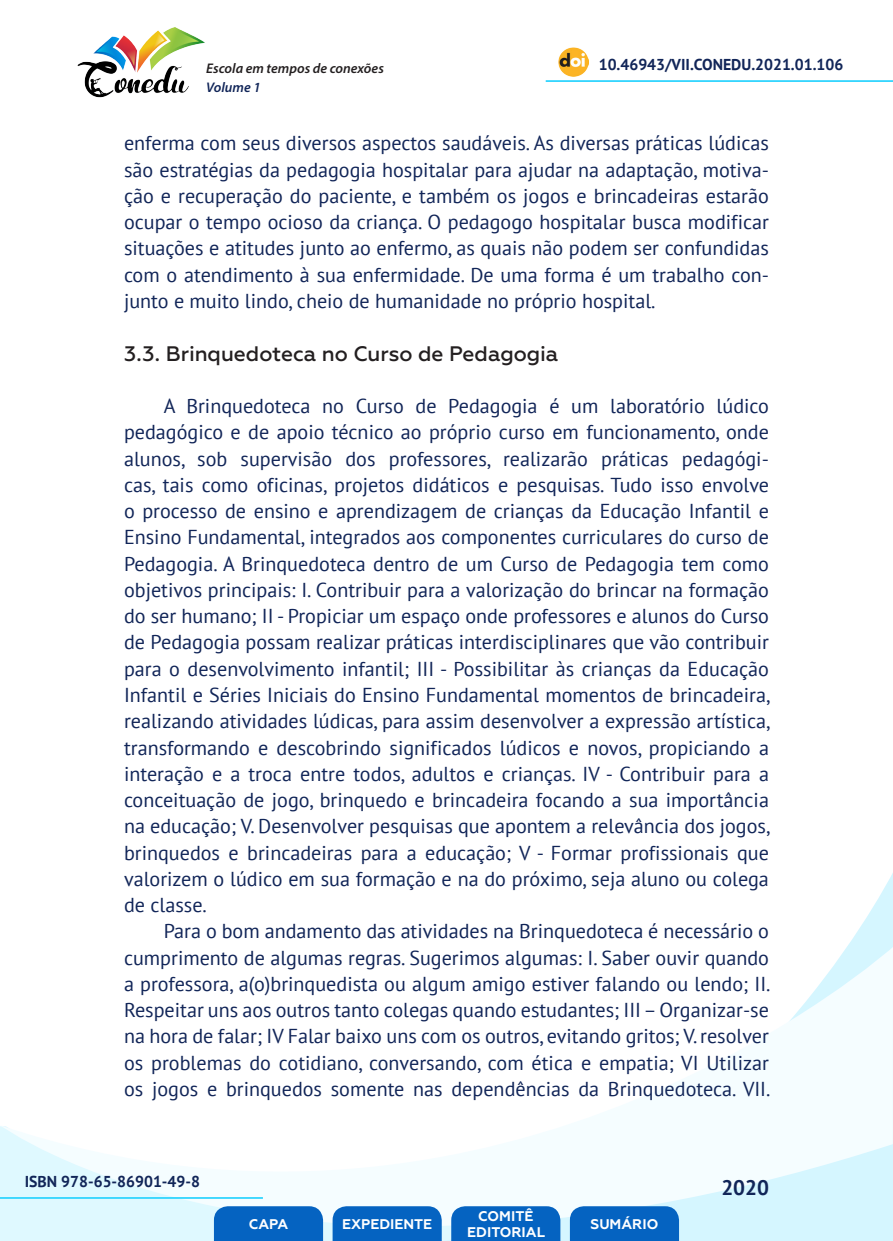
<style>
.page{position:relative;width:893px;height:1241px;background:#fff}
.page>*{position:absolute;margin:0;border:0;box-sizing:border-box;transform-origin:0 0}
._10_SUBTÍTULO_2{font:500 21px "Geometria";letter-spacing:-.005em;color:#231f20}
.t1{font:700 21px "PT Sans";color:#112558}
._8_CORPO{font:20.12px/26.2px "PT Sans";color:#112558;text-align:justify}
.t2{font:700 15.75px "PT Sans";color:#112558}
.t3{font:700 14px/16.8px "Geometria";color:#fff;text-align:center}
.t4{font:italic 600 14px "Myriad Pro";color:#231f20}
.t5{font:italic 600 14px "Myriad Pro";color:#112558}
</style>
<div class="page">
<svg style="left:848px;top:873px;width:45px;height:73px"></svg>
<svg style="left:0;top:946px;width:893px;height:294px"></svg>
<hr style="left:0;top:1196px;width:263px;height:2px;background:#2dd4fe">
<hr style="left:546px;top:80px;width:347px;height:2px;background:#2dd4fe">
<img style="left:559px;top:47px;width:30px;height:30px">
<img style="left:77px;top:27px;width:128px;height:71px">
<svg style="left:214px;top:1205px;width:109px;height:35px;background:#126bc4"></svg>
<svg style="left:333px;top:1205px;width:109px;height:35px;background:#126bc4"></svg>
<svg style="left:451px;top:1205px;width:109px;height:35px;background:#126bc4"></svg>
<svg style="left:570px;top:1205px;width:109px;height:35px;background:#116bc4"></svg>
<p class="t4" style="left:206px;top:59px;width:179px">Escola em tempos de conexões</p>
<p class="t2" style="left:599px;top:54px;width:246px">10.46943/VII.CONEDU.2021.01.106</p>
<p class="t5" style="left:206px;top:78px;width:56px">Volume 1</p>
<p class="_8_CORPO" style="left:124px;top:130px;width:646px">enferma com seus diversos aspectos saudáveis. As diversas práticas lúdicas são estratégias da pedagogia hospitalar para ajudar na adaptação, motiva&shy;ção e recuperação do paciente, e também os jogos e brincadeiras estarão ocupar o tempo ocioso da criança. O pedagogo hospitalar busca modificar situações e atitudes junto ao enfermo, as quais não podem ser confundidas com o atendimento à sua enfermidade. De uma forma é um trabalho con&shy;junto e muito lindo, cheio de humanidade no próprio hospital.</p>
<p class="_10_SUBTÍTULO_2" style="left:124px;top:341px;width:436px">3.3. Brinquedoteca no Curso de Pedagogia</p>
<p class="_8_CORPO" style="left:124px;top:392px;width:648px;text-indent:40px">A Brinquedoteca no Curso de Pedagogia é um laboratório lúdico pedagógico e de apoio técnico ao próprio curso em funcionamento, onde alunos, sob supervisão dos professores, realizarão práticas pedagógi&shy;cas, tais como oficinas, projetos didáticos e pesquisas. Tudo isso envolve o processo de ensino e aprendizagem de crianças da Educação Infantil e Ensino Fundamental, integrados aos componentes curriculares do curso de Pedagogia. A Brinquedoteca dentro de um Curso de Pedagogia tem como objetivos principais: I. Contribuir para a valorização do brincar na formação do ser humano; II - Propiciar um espaço onde professores e alunos do Curso de Pedagogia possam realizar práticas interdisciplinares que vão contribuir para o desenvolvimento infantil; III - Possibilitar às crianças da Educação Infantil e Séries Iniciais do Ensino Fundamental momentos de brincadeira, realizando atividades lúdicas, para assim desenvolver a expressão artística, transformando e descobrindo significados lúdicos e novos, propiciando a interação e a troca entre todos, adultos e crianças. IV - Contribuir para a conceituação de jogo, brinquedo e brincadeira focando a sua importância na educação; V. Desenvolver pesquisas que apontem a relevância dos jogos, brinquedos e brincadeiras para a educação; V - Formar profissionais que valorizem o lúdico em sua formação e na do próximo, seja aluno ou colega de classe.</p>
<p class="_8_CORPO" style="left:124px;top:917px;width:648px;text-indent:40px">Para o bom andamento das atividades na Brinquedoteca é necessário o cumprimento de algumas regras. Sugerimos algumas: I. Saber ouvir quando a professora, a(o)brinquedista ou algum amigo estiver falando ou lendo; II.<br>Respeitar uns aos outros tanto colegas quando estudantes; III – Organizar-se na hora de falar; IV Falar baixo uns com os outros, evitando gritos; V. resolver os problemas do cotidiano, conversando, com ética e empatia; VI Utilizar os jogos e brinquedos somente nas dependências da Brinquedoteca. VII.</p>
<p class="t2" style="left:25px;top:1170px;width:177px">ISBN 978-65-86901-49-8</p>
<p class="t3" style="left:249px;top:1215px;width:41px">CAPA</p>
<p class="t3" style="left:342px;top:1215px;width:92px">EXPEDIENTE</p>
<p class="t3" style="left:467px;top:1207px;width:79px">COMITÊ<br>EDITORIAL</p>
<p class="t3" style="left:590px;top:1215px;width:69px">SUMÁRIO</p>
<p class="t1" style="left:721px;top:1173px;width:49px">2020</p>
</div>
